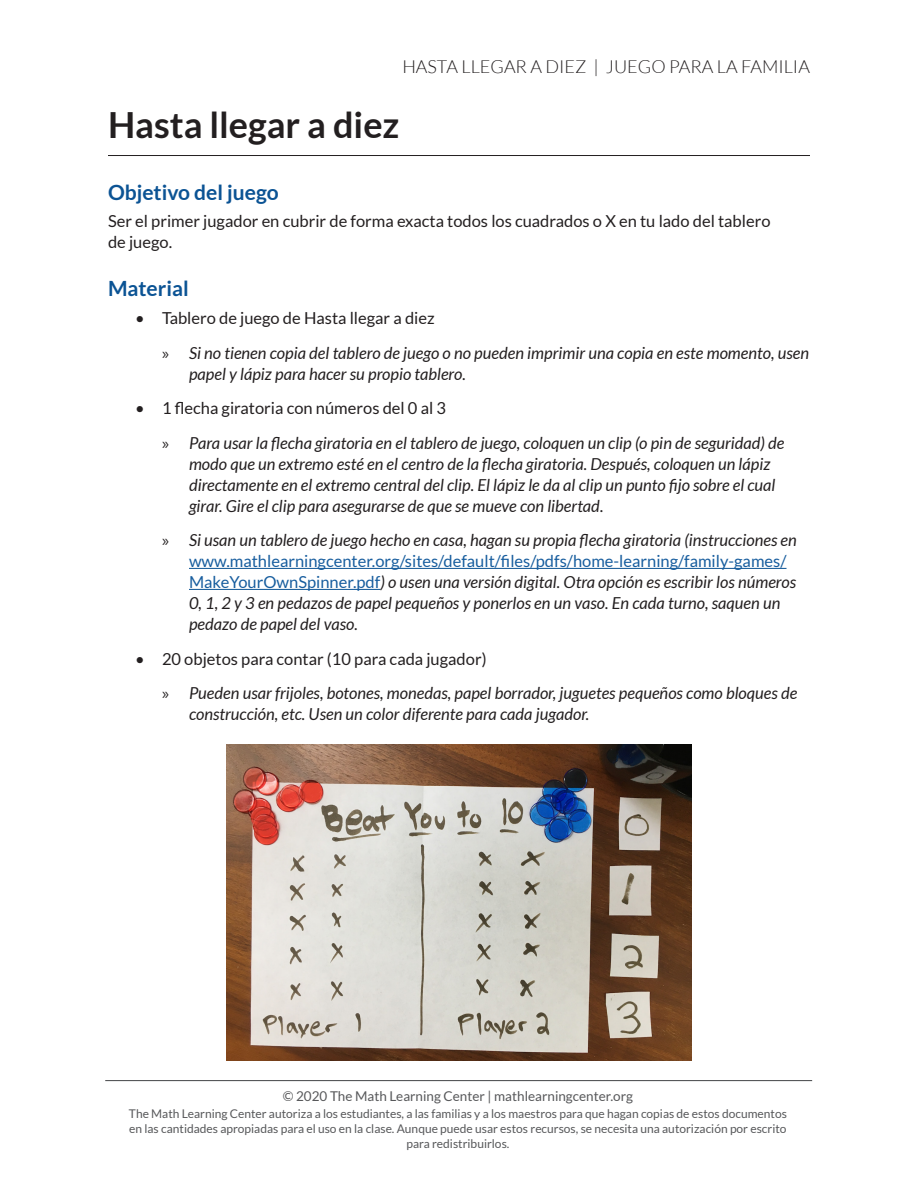
<style>
.page{position:relative;width:918px;height:1188px;background:#fff}
.page>*{position:absolute;margin:0;border:0;box-sizing:border-box;transform-origin:0 0}
.Heading_1{font:700 36px "Lato";color:#231f20}
.Heading_2{font:700 21px "Lato";color:#0b5394}
.t1{font:300 18px "Lato";color:#231f20}
.t2{font:italic 16.5px/21px "Lato";color:#231f20}
.Body_Copy{font:16.5px/21px "Lato";color:#231f20}
.t3{font:13.5px "Lato";color:#57585a}
.t4{font:12px/15px "Lato";color:#57585a;text-align:center}
.s1{font-family:"Myriad Pro";font-style:normal}
.s2{font-style:normal;color:#175d9e}
</style>
<div class="page">
<hr style="left:105px;top:1080px;width:707px;height:1px;background:#57585a">
<hr style="left:189px;top:568px;width:598px;height:1px;background:#0b5394">
<hr style="left:189px;top:589px;width:191px;height:1px;background:#0b5394">
<img style="left:226px;top:744px;width:466px;height:316px">
<hr style="left:108px;top:155px;width:702px;height:1px;background:#231f20">
<p class="t1" style="left:402px;top:57px;width:409px">HASTA LLEGAR A DIEZ | JUEGO PARA LA FAMILIA</p>
<h1 class="Heading_1" style="left:108px;top:105px;width:293px">Hasta llegar a diez</h1>
<h2 class="Heading_2" style="left:108px;top:180px;width:172px">Objetivo del juego</h2>
<p class="Body_Copy" style="left:108px;top:211px;width:664px">Ser el primer jugador en cubrir de forma exacta todos los cuadrados o X en tu lado del tablero de juego.</p>
<h2 class="Heading_2" style="left:108px;top:277px;width:82px">Material</h2>
<p class="Body_Copy" style="left:135px;top:308px;width:301px">• Tablero de juego de Hasta llegar a diez</p>
<p class="t2" style="left:189px;top:343px;width:622px;text-indent:-27px"><span class="s1">»</span> Si no tienen copia del tablero de juego o no pueden imprimir una copia en este momento, usen papel y lápiz para hacer su propio tablero.</p>
<p class="Body_Copy" style="left:135px;top:398px;width:313px">• 1 flecha giratoria con números del 0 al 3</p>
<p class="t2" style="left:189px;top:433px;width:597px;text-indent:-27px"><span class="s1">»</span> Para usar la flecha giratoria en el tablero de juego, coloquen un clip (o pin de seguridad) de modo que un extremo esté en el centro de la flecha giratoria. Después, coloquen un lápiz directamente en el extremo central del clip. El lápiz le da al clip un punto fijo sobre el cual girar. Gire el clip para asegurarse de que se mueve con libertad.</p>
<p class="t2" style="left:189px;top:530px;width:609px;text-indent:-27px"><span class="s1">»</span> Si usan un tablero de juego hecho en casa, hagan su propia flecha giratoria (instrucciones en <span class="s2">www.mathlearningcenter.org/sites/default/files/pdfs/home-learning/family-games/ MakeYourOwnSpinner.pdf</span>) o usen una versión digital. Otra opción es escribir los números 0, 1, 2 y 3 en pedazos de papel pequeños y ponerlos en un vaso. En cada turno, saquen un pedazo de papel del vaso.</p>
<p class="Body_Copy" style="left:135px;top:648px;width:353px">• 20 objetos para contar (10 para cada jugador)</p>
<p class="t2" style="left:189px;top:683px;width:610px;text-indent:-27px"><span class="s1">»</span> Pueden usar frijoles, botones, monedas, papel borrador, juguetes pequeños como bloques de construcción, etc. Usen un color diferente para cada jugador.</p>
<p class="t3" style="left:283px;top:1088px;width:352px">© 2020 The Math Learning Center | mathlearningcenter.org</p>
<p class="t4" style="left:129px;top:1106px;width:659px">The Math Learning Center autoriza a los estudiantes, a las familias y a los maestros para que hagan copias de estos documentos en las cantidades apropiadas para el uso en la clase. Aunque puede usar estos recursos, se necesita una autorización por escrito para redistribuirlos.</p>
</div>
